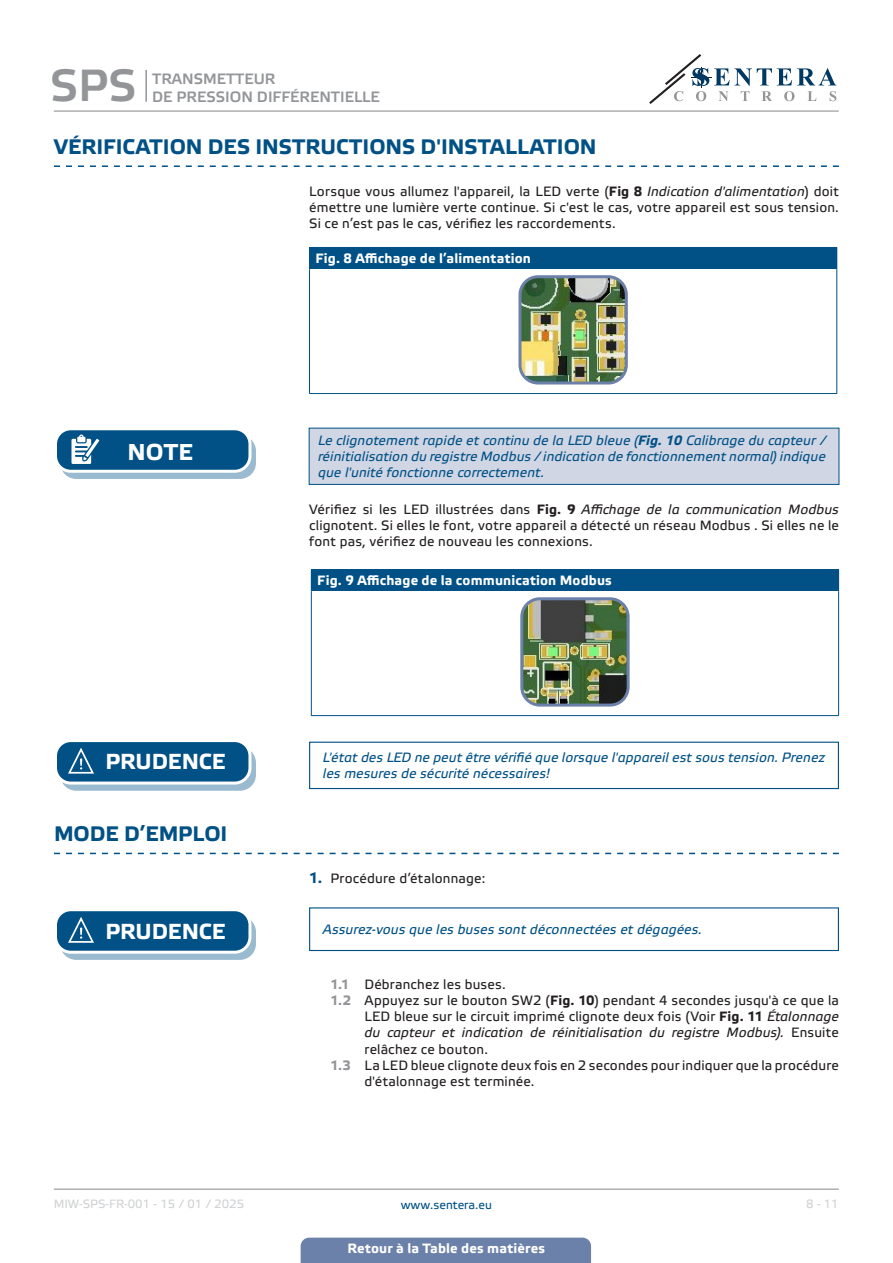
<style>
.page{position:relative;width:893px;height:1263px;background:#fff}
.page>*{position:absolute;margin:0;border:0;box-sizing:border-box;transform-origin:0 0}
.t1{font:45px "Etelka Medium Pro";color:#939598}
.t2{font:700 22.95px "Etelka Text Pro";color:#fff}
.t3{font:700 21.75px "Etelka Text Pro";letter-spacing:-.005em;color:#fff}
.t4{font:700 21px "Etelka Text Pro";letter-spacing:-.005em;color:#015186}
.t5{font:15px/18px "Etelka Medium Pro";color:#939598}
.body{font:13.5px/16.2px "Etelka Text Pro";letter-spacing:.015em;color:#231f20;text-align:justify}
.attention{font:italic 13.5px/16.2px "Etelka Text Pro";letter-spacing:.01em;color:#015186;text-align:justify}
.table_text{font:700 13.5px "Etelka Text Pro";letter-spacing:.01em;color:#fff}
.t6{font:12px "Etelka Text Pro";color:#d1d2d4}
.t7{font:12px "Etelka Text Pro";color:#015186}
.s1{font-weight:700}
.s2{font-style:italic}
.s3{font-weight:700;font-size:15px;color:#015186}
.s4{font-weight:700;color:#939598}
</style>
<div class="page">
<hr style="left:54px;top:111px;width:785px;height:1px;background:#939598">
<hr style="left:54px;top:1188px;width:785px;height:2px;background:#939598">
<svg style="left:649px;top:54px;width:187px;height:50px"></svg>
<div style="left:301px;top:1237px;width:290px;height:26px;background:#6c81aa"></div>
<hr style="left:145px;top:70px;width:2px;height:32px;background:#939598">
<svg style="left:54px;top:165px;width:785px;height:2px"></svg>
<div style="left:309px;top:247px;width:528px;height:22px;background:#015186"></div>
<hr style="left:309px;top:269px;width:1px;height:124px;background:#015186">
<hr style="left:836px;top:269px;width:1px;height:124px;background:#015186">
<hr style="left:309px;top:393px;width:528px;height:1px;background:#015186">
<img style="left:522px;top:279px;width:102px;height:104px">
<div style="left:518px;top:275px;width:110px;height:109px;border:3px solid #6c81aa;border-radius:18px"></div>
<div style="left:309px;top:428px;width:530px;height:56px;background:#d1d6e4"></div>
<div style="left:309px;top:428px;width:530px;height:57px;border:1px solid #015186"></div>
<div style="left:61px;top:436px;width:194px;height:42px;background:#9abacf;border-radius:15px"></div>
<div style="left:60px;top:435px;width:196px;height:44px;border:1px solid #015186;border-radius:15px"></div>
<div style="left:56px;top:429px;width:194px;height:42px;background:#015186;border-radius:15px"></div>
<div style="left:54px;top:427px;width:197px;height:46px;border:3px solid #fff;border-radius:15px"></div>
<svg style="left:71px;top:434px;width:34px;height:38px"></svg>
<div style="left:311px;top:569px;width:528px;height:22px;background:#015186"></div>
<hr style="left:311px;top:591px;width:1px;height:124px;background:#015186">
<hr style="left:838px;top:591px;width:1px;height:124px;background:#015186">
<hr style="left:311px;top:715px;width:528px;height:1px;background:#015186">
<img style="left:524px;top:601px;width:102px;height:102px">
<div style="left:520px;top:597px;width:110px;height:110px;border:3px solid #6c81aa;border-radius:18px"></div>
<div style="left:309px;top:742px;width:530px;height:47px;border:1px solid #015186"></div>
<svg style="left:61px;top:748px;width:194px;height:42px"></svg>
<div style="left:60px;top:747px;width:196px;height:44px;border:1px solid #015186;border-radius:15px"></div>
<div style="left:56px;top:740px;width:194px;height:43px;background:#015186;border-radius:15px"></div>
<div style="left:54px;top:739px;width:197px;height:45px;border:3px solid #fff;border-radius:15px"></div>
<svg style="left:67px;top:747px;width:38px;height:37px"></svg>
<svg style="left:54px;top:853px;width:785px;height:1px"></svg>
<div style="left:61px;top:917px;width:194px;height:42px;background:#9abacf;border-radius:15px"></div>
<div style="left:60px;top:916px;width:196px;height:44px;border:1px solid #015186;border-radius:15px"></div>
<div style="left:56px;top:910px;width:194px;height:42px;background:#015186;border-radius:15px"></div>
<div style="left:54px;top:908px;width:197px;height:46px;border:3px solid #fff;border-radius:15px"></div>
<svg style="left:67px;top:917px;width:38px;height:36px"></svg>
<div style="left:309px;top:907px;width:530px;height:44px;border:1px solid #015186"></div>
<h1 class="t1" style="left:50px;top:61px;width:88px">SPS</h1>
<p class="t5" style="left:152px;top:70px;width:229px">TRANSMETTEUR<br>DE PRESSION DIFFÉRENTIELLE</p>
<p class="t4" style="left:54px;top:135px;width:544px">VÉRIFICATION DES INSTRUCTIONS D'INSTALLATION</p>
<p class="body" style="left:309px;top:184px;width:531px">Lorsque vous allumez l'appareil, la LED verte (<span class="s1">Fig 8</span> <span class="s2">Indication d'alimentation</span>) doit émettre une lumière verte continue. Si c'est le cas, votre appareil est sous tension.<br>Si ce n’est pas le cas, vérifiez les raccordements.</p>
<p class="table_text" style="left:315px;top:251px;width:217px">Fig. 8 Affichage de l’alimentation</p>
<p class="t2" style="left:128px;top:439px;width:67px">NOTE</p>
<p class="t3" style="left:105px;top:750px;width:121px">PRUDENCE</p>
<p class="t4" style="left:54px;top:822px;width:175px">MODE D’EMPLOI</p>
<p class="attention" style="left:318px;top:433px;width:509px">Le clignotement rapide et continu de la LED bleue (<span class="s1">Fig. 10</span> Calibrage du capteur / réinitialisation du registre Modbus / indication de fonctionnement normal) indique que l'unité fonctionne correctement.</p>
<p class="body" style="left:309px;top:502px;width:531px">Vérifiez si les LED illustrées dans <span class="s1">Fig. 9</span> <span class="s2">Affichage de la communication Modbus </span>clignotent. Si elles le font, votre appareil a détecté un réseau Modbus . Si elles ne le font pas, vérifiez de nouveau les connexions.</p>
<p class="table_text" style="left:317px;top:573px;width:296px">Fig. 9 Affichage de la communication Modbus</p>
<p class="attention" style="left:323px;top:750px;width:504px">L'état des LED ne peut être vérifié que lorsque l'appareil est sous tension. Prenez les mesures de sécurité nécessaires!</p>
<p class="body" style="left:309px;top:871px;width:178px"><span class="s3">1.</span> Procédure d’étalonnage:</p>
<p class="t3" style="left:105px;top:919px;width:121px">PRUDENCE</p>
<p class="attention" style="left:323px;top:922px;width:381px">Assurez-vous que les buses sont déconnectées et dégagées.</p>
<p class="body" style="left:330px;top:977px;width:177px"><span class="s4">1.1</span> Débranchez les buses.</p>
<p class="body" style="left:364px;top:993px;width:476px;text-indent:-34px"><span class="s4">1.2</span> Appuyez sur le bouton SW2 (<span class="s1">Fig. 10</span>) pendant 4 secondes jusqu'à ce que la LED bleue sur le circuit imprimé clignote deux fois (Voir <span class="s1">Fig. 11</span> <span class="s2">Étalonnage du capteur et indication de réinitialisation du registre Modbus).</span> Ensuite relâchez ce bouton.</p>
<p class="body" style="left:364px;top:1058px;width:476px;text-indent:-34px"><span class="s4">1.3</span> La LED bleue clignote deux fois en 2 secondes pour indiquer que la procédure d'étalonnage est terminée.</p>
<p class="t6" style="left:54px;top:1197px;width:192px">MIW-SPS-FR-001 - 15 / 01 / 2025</p>
<p class="t7" style="left:401px;top:1198px;width:93px">www.sentera.eu</p>
<p class="t6" style="left:806px;top:1197px;width:34px">8 - 11</p>
<p class="table_text" style="left:347px;top:1240px;width:199px">Retour à la Table des matières</p>
</div>
